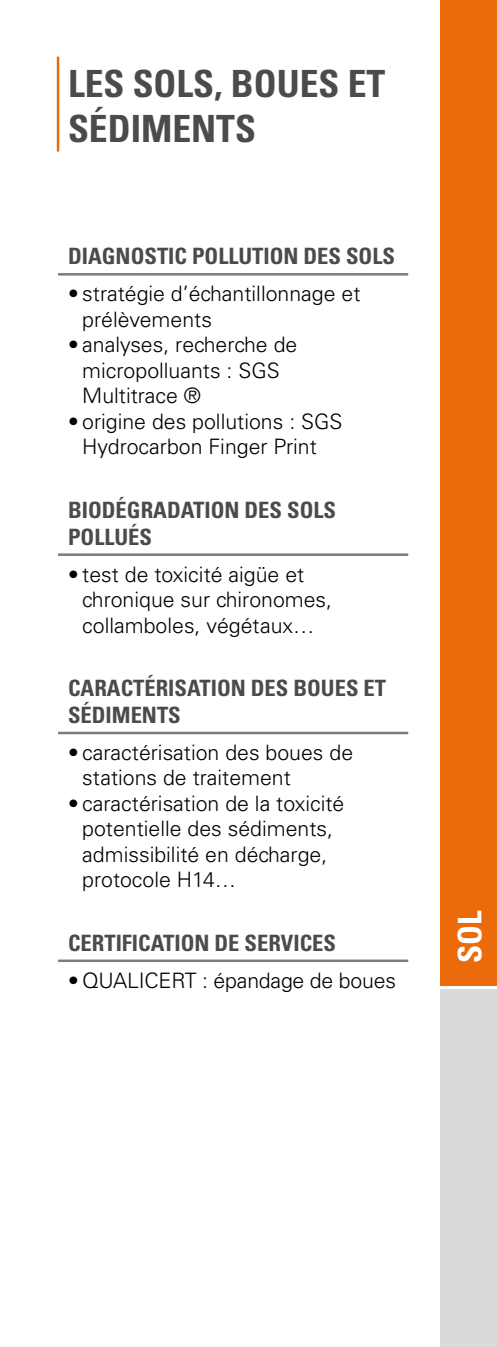
<style>
.page{position:relative;width:497px;height:1347px;background:#fff}
.page>*{position:absolute;margin:0;border:0;box-sizing:border-box;transform-origin:0 0}
.t1{font:700 condensed 37.5px/45px "Univers";color:#4b4b4d}
.t2{font:700 condensed 32.5px "Univers";color:#fff}
.t3{font:700 condensed 22.5px/27px "Univers";color:#4b4b4d}
.t4{font:300 21.25px/25.5px "Univers";color:#000}
</style>
<div class="page">
<div style="left:439px;top:0;width:57px;height:985px;background:#eb6a0a"></div>
<div style="left:439px;top:989px;width:57px;height:357px;background:#d9dadb"></div>
<hr style="left:58px;top:273px;width:349px;height:2px;background:#7b7c7e">
<hr style="left:58px;top:553px;width:349px;height:3px;background:#7b7c7e">
<hr style="left:58px;top:731px;width:349px;height:3px;background:#7b7c7e">
<hr style="left:58px;top:959px;width:349px;height:3px;background:#7b7c7e">
<hr style="left:57px;top:57px;width:2px;height:95px;background:#eb6a0a">
<h1 class="t1" style="left:68px;top:61px;width:318px">LES SOLS, BOUES ET<br>SÉDIMENTS</h1>
<p class="t3" style="left:68px;top:243px;width:328px">DIAGNOSTIC POLLUTION DES SOLS</p>
<p class="t4" style="left:82px;top:281px;width:279px;text-indent:-14px">• stratégie d’échantillonnage et prélèvements</p>
<p class="t4" style="left:82px;top:332px;width:216px;text-indent:-14px">• analyses, recherche de micropolluants : SGS<br>Multitrace ®</p>
<p class="t4" style="left:68px;top:408px;width:275px;text-align:center">• origine des pollutions : SGS<br>Hydrocarbon Finger Print</p>
<p class="t3" style="left:68px;top:496px;width:269px">BIODÉGRADATION DES SOLS<br>POLLUÉS</p>
<p class="t4" style="left:82px;top:561px;width:251px;text-indent:-14px">• test de toxicité aigüe et chronique sur chironomes, collamboles, végétaux…</p>
<p class="t3" style="left:68px;top:674px;width:319px">CARACTÉRISATION DES BOUES ET<br>SÉDIMENTS</p>
<p class="t4" style="left:82px;top:739px;width:272px;text-indent:-14px">• caractérisation des boues de stations de traitement</p>
<p class="t4" style="left:82px;top:790px;width:263px;text-indent:-14px">• caractérisation de la toxicité potentielle des sédiments, admissibilité en décharge, protocole H14…</p>
<p class="t3" style="left:68px;top:929px;width:269px">CERTIFICATION DE SERVICES</p>
<p class="t4" style="left:68px;top:967px;width:329px">• QUALICERT : épandage de boues</p>
<h2 class="t2" style="left:449px;top:963px;width:54px;rotate:-90deg">SOL</h2>
</div>
